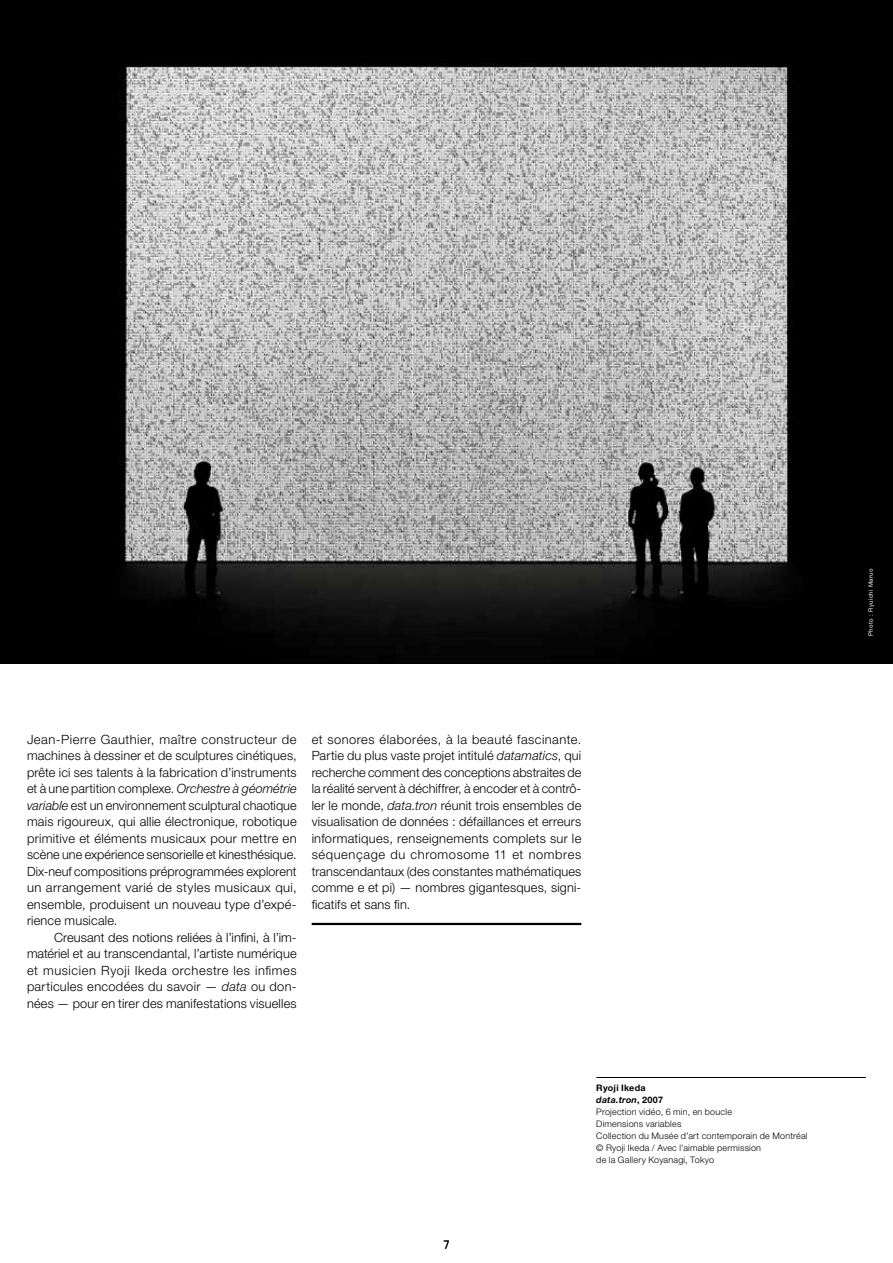
<style>
.page{position:relative;width:893px;height:1263px;background:#fff}
.page>*{position:absolute;margin:0;border:0;box-sizing:border-box;transform-origin:0 0}
.t1{font:300 12.75px/16.5px "Helvetica Neue LT Pro";letter-spacing:.015em;color:#000;text-align:justify}
.t2{font:700 12px "TSTAR Mono Round";color:#000}
.t3{font:300 9px/12px "Helvetica Neue LT Pro";letter-spacing:.025em;color:#000}
.t4{font:6px "Helvetica Neue LT Pro";letter-spacing:.07em;color:#fff}
.s1{font-style:italic}
.s2{font-weight:700}
.s3{font-weight:700;font-style:italic}
</style>
<div class="page">
<img style="left:0;top:0;width:893px;height:663px">
<hr style="left:312px;top:923px;width:269px;height:2px;background:#000">
<hr style="left:596px;top:1077px;width:270px;height:1px;background:#000">
<p class="t1" style="left:27px;top:730px;width:271px">Jean-Pierre Gauthier, maître constructeur de machines à dessiner et de sculptures cinétiques, prête ici ses talents à la fabrication d’instruments et à une partition complexe. <span class="s1">Orchestre à géométrie variable</span> est un environnement sculptural chaotique mais rigoureux, qui allie électronique, robotique primitive et éléments musicaux pour mettre en scène une expérience sensorielle et kinesthésique.<br>Dix-neuf compositions préprogrammées explorent un arrangement varié de styles musicaux qui, ensemble, produisent un nouveau type d’expé&shy;rience musicale.</p>
<p class="t1" style="left:27px;top:928px;width:271px;text-indent:27px">Creusant des notions reliées à l’infini, à l’im&shy;matériel et au transcendantal, l’artiste numérique et musicien Ryoji Ikeda orchestre les infimes particules encodées du savoir — <span class="s1">data</span> ou don&shy;nées — pour en tirer des manifestations visuelles</p>
<p class="t1" style="left:312px;top:730px;width:271px">et sonores élaborées, à la beauté fascinante.<br>Partie du plus vaste projet intitulé <span class="s1">datamatics</span>, qui recherche comment des conceptions abstraites de la réalité servent à déchiffrer, à encoder et à contrô&shy;ler le monde, <span class="s1">data.tron</span> réunit trois ensembles de visualisation de données : défaillances et erreurs informatiques, renseignements complets sur le séquençage du chromosome 11 et nombres transcendantaux (des constantes mathématiques comme e et pi) — nombres gigantesques, signi&shy;ficatifs et sans fin.</p>
<p class="t3" style="left:596px;top:1082px;width:213px"><span class="s2">Ryoji Ikeda<br></span><span class="s3">data.tron</span><span class="s2">, 2007<br></span>Projection vidéo, 6 min, en boucle<br>Dimensions variables<br>Collection du Musée d’art contemporain de Montréal © Ryoji Ikeda / Avec l’aimable permission<br>de la Gallery Koyanagi, Tokyo</p>
<p class="t2" style="left:443px;top:1238px;width:9px">7</p>
<p class="t4" style="left:867px;top:636px;width:69px;rotate:-90deg">Photo : Ryuichi Maruo</p>
</div>
